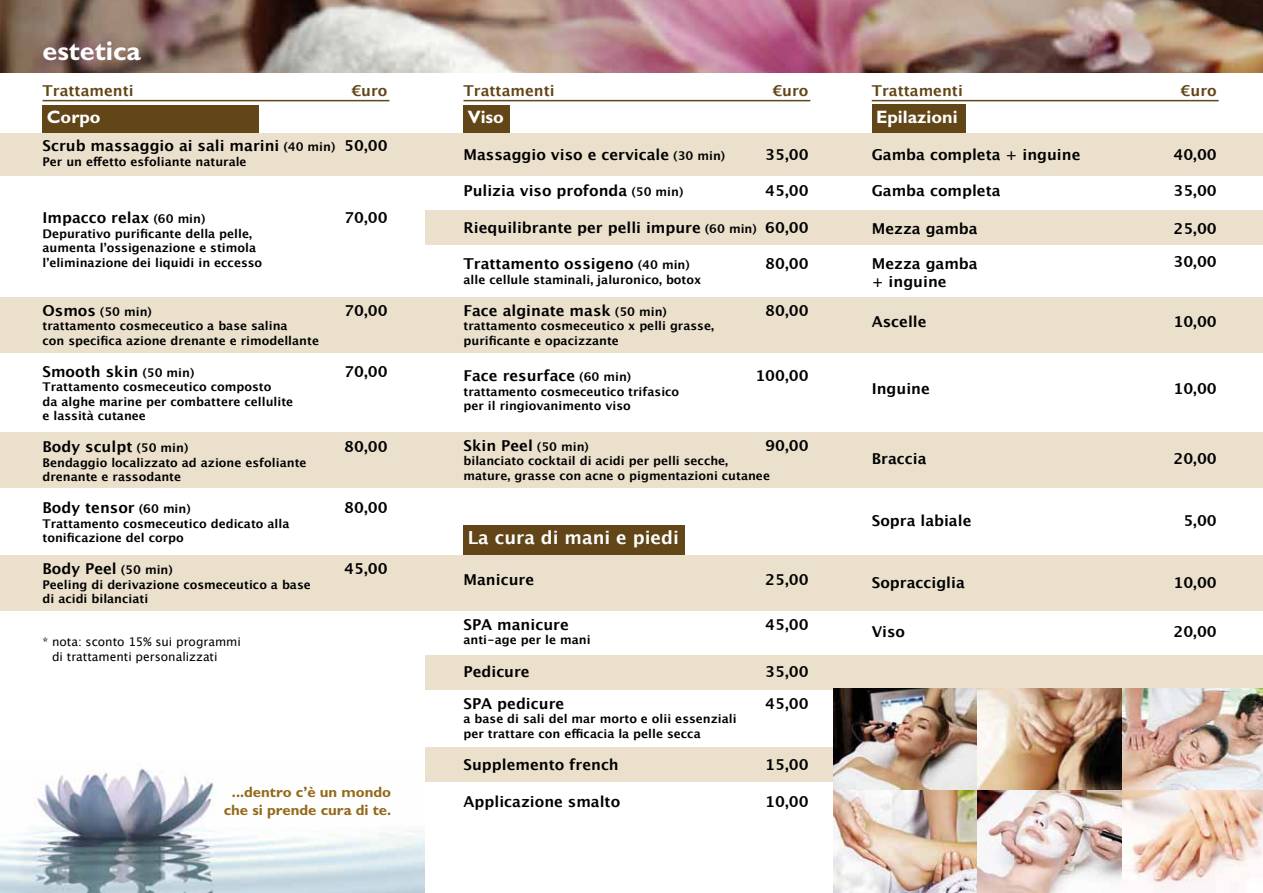
<style>
.page{position:relative;width:1263px;height:893px;background:#fff}
.page>*{position:absolute;margin:0;border:0;box-sizing:border-box;transform-origin:0 0}
.t1{font:700 27px "Gill MOD";color:#fff}
.t2{font:700 18px "Gill MOD";color:#fff}
.t3{font:700 18px "Lucida Grande";color:#fff}
.t4{font:700 15px "Lucida Grande";color:#000}
.t5{font:700 15px "Lucida Grande";color:#634618}
.t6{font:700 15px/18px "Gill MOD";color:#936919;text-align:center}
.t7{font:700 12px/14.4px "Lucida Grande";color:#000}
.t8{font:12px/14.4px "Lucida Grande";color:#000}
.s1{font-size:12px}
.s2{font-size:15px}
</style>
<div class="page">
<img style="left:0;top:0;width:1263px;height:72px">
<div style="left:0;top:555px;width:1263px;height:55px;background:#ebe0cc"></div>
<div style="left:43px;top:105px;width:216px;height:30px;background:#634618"></div>
<div style="left:463px;top:105px;width:47px;height:29px;background:#634618"></div>
<div style="left:463px;top:525px;width:222px;height:30px;background:#634618"></div>
<div style="left:872px;top:104px;width:93px;height:29px;background:#634618"></div>
<img style="left:0;top:762px;width:425px;height:131px">
<div style="left:0;top:133px;width:1263px;height:42px;background:#ebe0cc"></div>
<div style="left:425px;top:748px;width:425px;height:34px;background:#ebe0cc"></div>
<div style="left:0;top:433px;width:1263px;height:55px;background:#ebe0cc"></div>
<div style="left:425px;top:211px;width:838px;height:34px;background:#ebe0cc"></div>
<div style="left:0;top:297px;width:1263px;height:56px;background:#ebe0cc"></div>
<div style="left:425px;top:655px;width:838px;height:34px;background:#ebe0cc"></div>
<hr style="left:463px;top:100px;width:347px;height:1px;background:#634618">
<hr style="left:872px;top:100px;width:346px;height:1px;background:#634618">
<img style="left:833px;top:689px;width:430px;height:204px">
<hr style="left:43px;top:100px;width:346px;height:1px;background:#634618">
<h1 class="t1" style="left:43px;top:35px;width:100px">estetica</h1>
<p class="t5" style="left:43px;top:79px;width:93px">Trattamenti</p>
<p class="t5" style="left:351px;top:79px;width:38px">€uro</p>
<h2 class="t2" style="left:47px;top:106px;width:55px">Corpo</h2>
<p class="t4" style="left:43px;top:134px;width:347px">Scrub massaggio ai sali marini <span class="s1">(40 min)</span> 50,00</p>
<p class="t7" style="left:43px;top:154px;width:206px">Per un effetto esfoliante naturale</p>
<p class="t4" style="left:43px;top:206px;width:165px">Impacco relax <span class="s1">(60 min)</span></p>
<p class="t4" style="left:344px;top:206px;width:45px">70,00</p>
<p class="t7" style="left:43px;top:226px;width:221px">Depurativo purificante della pelle, aumenta l’ossigenazione e stimola l’eliminazione dei liquidi in eccesso</p>
<p class="t7" style="left:43px;top:304px;width:111px"><span class="s2">Osmos</span> (50 min)</p>
<p class="t4" style="left:344px;top:298px;width:45px">70,00</p>
<p class="t7" style="left:43px;top:319px;width:278px">trattamento cosmeceutico a base salina<br>con specifica azione drenante e rimodellante</p>
<p class="t4" style="left:43px;top:359px;width:153px">Smooth skin <span class="s1">(50 min)</span></p>
<p class="t4" style="left:344px;top:359px;width:45px">70,00</p>
<p class="t7" style="left:43px;top:380px;width:252px">Trattamento cosmeceutico composto<br>da alghe marine per combattere cellulite e lassità cutanee</p>
<p class="t4" style="left:43px;top:435px;width:147px">Body sculpt <span class="s1">(50 min)</span></p>
<p class="t4" style="left:344px;top:435px;width:45px">80,00</p>
<p class="t7" style="left:43px;top:455px;width:266px">Bendaggio localizzato ad azione esfoliante drenante e rassodante</p>
<p class="t4" style="left:43px;top:496px;width:150px">Body tensor <span class="s1">(60 min)</span></p>
<p class="t4" style="left:344px;top:496px;width:45px">80,00</p>
<p class="t7" style="left:43px;top:516px;width:248px">Trattamento cosmeceutico dedicato alla tonificazione del corpo</p>
<p class="t4" style="left:43px;top:557px;width:132px">Body Peel <span class="s1">(50 min)</span></p>
<p class="t4" style="left:344px;top:557px;width:45px">45,00</p>
<p class="t7" style="left:43px;top:577px;width:270px">Peeling di derivazione cosmeceutico a base di acidi bilanciati</p>
<p class="t8" style="left:52px;top:635px;width:190px;text-indent:-10px">* nota: sconto 15% sui programmi di trattamenti personalizzati</p>
<p class="t6" style="left:224px;top:783px;width:169px">...dentro c’è un mondo che si prende cura di te.</p>
<p class="t5" style="left:463px;top:79px;width:93px">Trattamenti</p>
<p class="t5" style="left:772px;top:79px;width:38px">€uro</p>
<h2 class="t2" style="left:468px;top:106px;width:38px">Viso</h2>
<p class="t4" style="left:463px;top:142px;width:263px">Massaggio viso e cervicale <span class="s1">(30 min)</span></p>
<p class="t4" style="left:765px;top:142px;width:45px">35,00</p>
<p class="t4" style="left:463px;top:179px;width:221px">Pulizia viso profonda <span class="s1">(50 min)</span></p>
<p class="t4" style="left:765px;top:179px;width:45px">45,00</p>
<p class="t4" style="left:463px;top:215px;width:347px">Riequilibrante per pelli impure <span class="s1">(60 min)</span> 60,00</p>
<p class="t4" style="left:463px;top:252px;width:228px">Trattamento ossigeno <span class="s1">(40 min)</span></p>
<p class="t4" style="left:765px;top:252px;width:45px">80,00</p>
<p class="t7" style="left:463px;top:272px;width:239px">alle cellule staminali, jaluronico, botox</p>
<p class="t4" style="left:463px;top:298px;width:205px">Face alginate mask <span class="s1">(50 min)</span></p>
<p class="t4" style="left:765px;top:298px;width:45px">80,00</p>
<p class="t7" style="left:463px;top:319px;width:252px">trattamento cosmeceutico x pelli grasse, purificante e opacizzante</p>
<p class="t4" style="left:463px;top:364px;width:169px">Face resurface <span class="s1">(60 min)</span></p>
<p class="t4" style="left:755px;top:364px;width:55px">100,00</p>
<p class="t7" style="left:463px;top:384px;width:217px">trattamento cosmeceutico trifasico per il ringiovanimento viso</p>
<p class="t4" style="left:463px;top:433px;width:127px">Skin Peel <span class="s1">(50 min)</span></p>
<p class="t4" style="left:765px;top:433px;width:45px">90,00</p>
<p class="t7" style="left:463px;top:454px;width:308px">bilanciato cocktail di acidi per pelli secche, mature, grasse con acne o pigmentazioni cutanee</p>
<h2 class="t3" style="left:468px;top:523px;width:213px">La cura di mani e piedi</h2>
<p class="t4" style="left:463px;top:567px;width:72px">Manicure</p>
<p class="t4" style="left:765px;top:567px;width:45px">25,00</p>
<p class="t4" style="left:463px;top:612px;width:107px">SPA manicure</p>
<p class="t4" style="left:765px;top:612px;width:45px">45,00</p>
<p class="t7" style="left:463px;top:633px;width:129px">anti-age per le mani</p>
<p class="t4" style="left:463px;top:659px;width:68px">Pedicure</p>
<p class="t4" style="left:765px;top:659px;width:45px">35,00</p>
<p class="t4" style="left:463px;top:691px;width:102px">SPA pedicure</p>
<p class="t4" style="left:765px;top:691px;width:45px">45,00</p>
<p class="t7" style="left:463px;top:712px;width:275px">a base di sali del mar morto e olii essenziali per trattare con efficacia la pelle secca</p>
<p class="t4" style="left:463px;top:752px;width:157px">Supplemento french</p>
<p class="t4" style="left:765px;top:752px;width:45px">15,00</p>
<p class="t4" style="left:463px;top:789px;width:158px">Applicazione smalto</p>
<p class="t4" style="left:765px;top:789px;width:45px">10,00</p>
<p class="t5" style="left:872px;top:79px;width:93px">Trattamenti</p>
<p class="t5" style="left:1181px;top:79px;width:38px">€uro</p>
<h2 class="t2" style="left:876px;top:106px;width:83px">Epilazioni</h2>
<p class="t4" style="left:872px;top:142px;width:210px">Gamba completa + inguine</p>
<p class="t4" style="left:1173px;top:142px;width:45px">40,00</p>
<p class="t4" style="left:872px;top:179px;width:130px">Gamba completa</p>
<p class="t4" style="left:1173px;top:179px;width:45px">35,00</p>
<p class="t4" style="left:872px;top:217px;width:107px">Mezza gamba</p>
<p class="t4" style="left:1173px;top:217px;width:45px">25,00</p>
<p class="t4" style="left:872px;top:251px;width:107px">Mezza gamba</p>
<p class="t4" style="left:1173px;top:249px;width:45px">30,00</p>
<p class="t4" style="left:872px;top:269px;width:76px">+ inguine</p>
<p class="t4" style="left:872px;top:310px;width:56px">Ascelle</p>
<p class="t4" style="left:1173px;top:310px;width:45px">10,00</p>
<p class="t4" style="left:872px;top:376px;width:60px">Inguine</p>
<p class="t4" style="left:1173px;top:376px;width:45px">10,00</p>
<p class="t4" style="left:872px;top:447px;width:56px">Braccia</p>
<p class="t4" style="left:1173px;top:447px;width:45px">20,00</p>
<p class="t4" style="left:872px;top:509px;width:101px">Sopra labiale</p>
<p class="t4" style="left:1183px;top:509px;width:35px">5,00</p>
<p class="t4" style="left:872px;top:571px;width:95px">Sopracciglia</p>
<p class="t4" style="left:1173px;top:571px;width:45px">10,00</p>
<p class="t4" style="left:872px;top:620px;width:35px">Viso</p>
<p class="t4" style="left:1173px;top:620px;width:45px">20,00</p>
</div>
